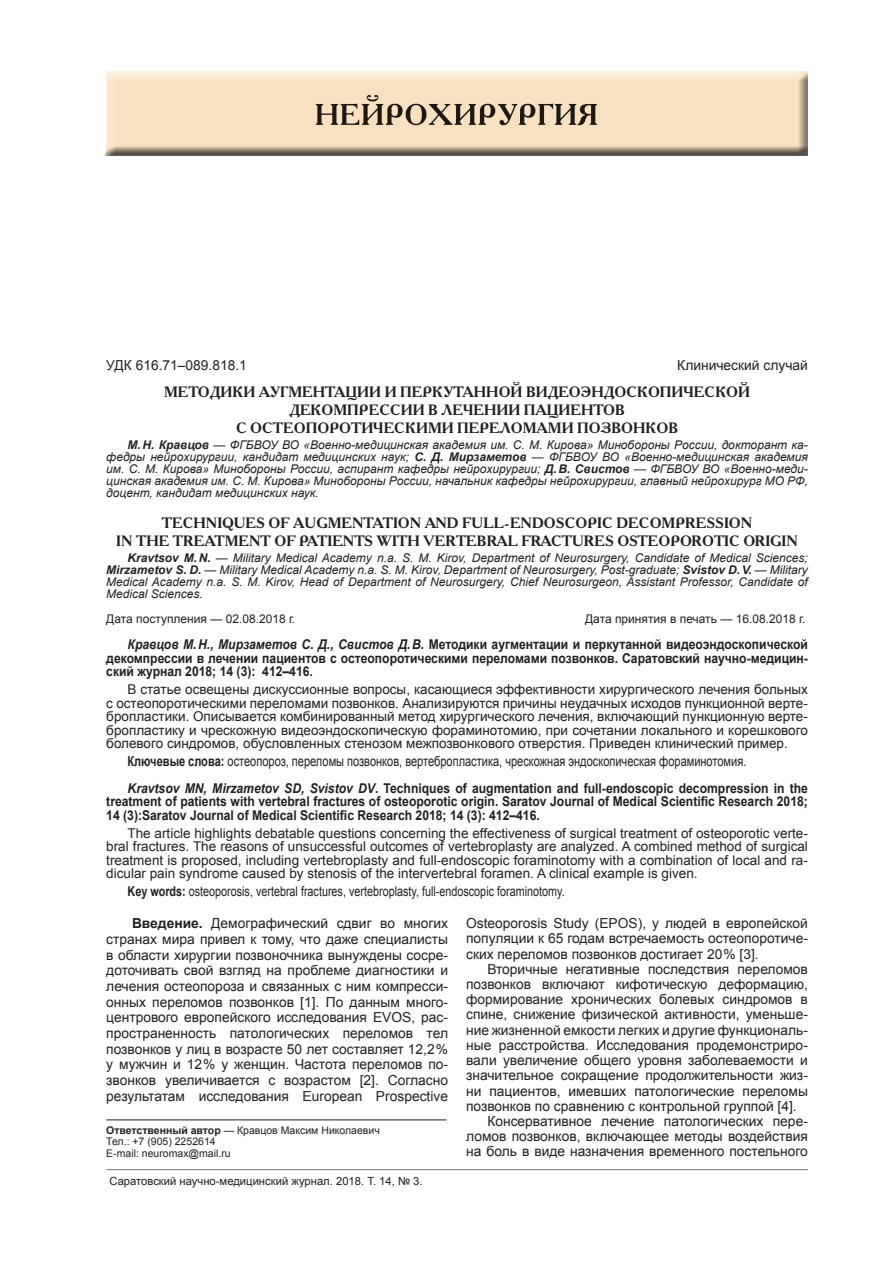
<style>
.page{position:relative;width:893px;height:1263px;background:#fff}
.page>*{position:absolute;margin:0;border:0;box-sizing:border-box;transform-origin:0 0}
.t1{font:700 15px/18px "Academy C";color:#231f20}
.t2{font:13.8px/15.8px "Arial";color:#231f20;text-align:justify}
.t3{font:13.8px "Arial";color:#231f20;scale:.8 1}
.t4{font:13.5px/13.5px "Arial";color:#231f20;text-align:justify}
.t5{font:700 13.5px/13.5px "Arial";color:#231f20;text-align:justify;scale:.9 1}
.t6{font:13.5px "Arial";color:#231f20;scale:.8 1}
.t7{font:italic 12px/12px "Arial";color:#231f20;text-align:justify}
.t8{font:12px "Arial";color:#231f20}
.t9{font:11.25px "Arial";color:#231f20}
.t10{font:10.5px/11.6px "Arial";color:#231f20}
.s1{font-weight:700}
.s2{font-style:italic}
</style>
<div class="page">
<hr style="left:106px;top:1169px;width:702px;height:1px;background:#808285">
<div style="left:104px;top:70px;width:705px;height:86px;background:#231f20;opacity:.75"></div>
<hr style="left:106px;top:1120px;width:340px;height:1px;background:#231f20">
<p class="t2" style="left:106px;top:358px;width:142px">УДК 616.71–089.818.1</p>
<p class="t2" style="left:677px;top:358px;width:132px">Клинический случай</p>
<p class="t1" style="left:164px;top:382px;width:13px">МЕТОДИКИ</p>
<p class="t1" style="left:259px;top:382px;width:34px">АУГМЕНТАЦИИ</p>
<p class="t1" style="left:385px;top:382px;width:27px">И ПЕРК</p>
<p class="t1" style="left:443px;top:382px;width:23px">УТАННОЙ</p>
<p class="t1" style="left:526px;top:382px;width:12px">ВИДЕО</p>
<p class="t1" style="left:581px;top:382px;width:23px">ЭНДО</p>
<p class="t1" style="left:626px;top:382px;width:23px">СКОПИЧЕ</p>
<p class="t1" style="left:705px;top:382px;width:23px">СКОЙ</p>
<p class="t1" style="left:289px;top:400px;width:13px">ДЕКОМПРЕ</p>
<p class="t1" style="left:379px;top:400px;width:75px">ССИИ В ЛЕЧЕНИИ</p>
<p class="t1" style="left:524px;top:400px;width:13px">ПАЦИЕНТОВ</p>
<p class="t1" style="left:236px;top:418px;width:49px">С ОСТЕОПОРОТИЧЕ</p>
<p class="t1" style="left:394px;top:418px;width:24px">СКИМИ</p>
<p class="t1" style="left:457px;top:418px;width:13px">ПЕРЕЛОМАМИ</p>
<p class="t1" style="left:577px;top:418px;width:13px">ПОЗВОНКОВ</p>
<p class="t7" style="left:106px;top:439px;width:703px;text-indent:21px"><span class="s1">М.Н. Кравцов</span> — ФГБВОУ ВО «Военно-медицинская академия им. С. М. Кирова» Минобороны России, докторант ка&shy;федры нейрохирургии, кандидат медицинских наук; <span class="s1">С. Д. Мирзаметов</span> — ФГБВОУ ВО «Военно-медицинская академия им. С. М. Кирова» Минобороны России, аспирант кафедры нейрохирургии; <span class="s1">Д.В. Свистов</span> — ФГБВОУ ВО «Военно-меди&shy;цинская академия им. С. М. Кирова» Минобороны России, начальник кафедры нейрохирургии, главный нейрохирург МО РФ, доцент, кандидат медицинских наук.</p>
<p class="t1" style="left:116px;top:513px;width:638px;text-indent:46px">TECHNIQUES OF AUGMENTATION AND FULL-ENDOSCOPIC DECOMPRESSION<br>IN THE TREATMENT OF PATIENTS WITH VERTEB</p>
<p class="t1" style="left:487px;top:531px;width:313px">RAL FRACTURES OSTE OPOROTIC ORIGIN</p>
<p class="t7" style="left:106px;top:552px;width:703px;text-indent:21px"><span class="s1">Kravtsov M.N.</span> — Military Medical Academy n.a. S. M. Kirov, Department of Neurosurgery, Candidate of Medical Sciences; <span class="s1">Mirzametov S. D.</span> — Military Medical Academy n.a. S. M. Kirov, Department of Neurosurgery, Post-graduate; <span class="s1">Svistov D.V.</span> — Military Medical Academy n.a. S. M. Kirov, Head of Department of Neurosurgery, Chief Neurosurgeon, Assistant Professor, Candidate of Medical Sciences.</p>
<p class="t8" style="left:106px;top:611px;width:191px">Дата поступления — 02.08.2018 г.</p>
<p class="t8" style="left:585px;top:611px;width:222px">Дата принятия в печать — 16.08.2018 г.</p>
<p class="t5" style="left:106px;top:638px;width:781px;text-indent:21px"><span class="s2">Кравцов М.Н., Мирзаметов С. Д., Свистов Д.В.</span> Методики аугментации и перкутанной видеоэндоскопической декомпрессии в лечении пациентов с остеопоротическими переломами позвонков. Саратовский научно-медицин&shy;ский журнал 2018; 14 (3): 412–416.</p>
<p class="t4" style="left:106px;top:683px;width:703px;text-indent:21px">В статье освещены дискуссионные вопросы, касающиеся эффективности хирургического лечения больных с остеопоротическими переломами позвонков. Анализируются причины неудачных исходов пункционной верте&shy;бропластики. Описывается комбинированный метод хирургического лечения, включающий пункционную верте&shy;бропластику и чрескожную видеоэндоскопическую фораминотомию, при сочетании локального и корешкового болевого синдромов, обусловленных стенозом межпозвонкового отверстия. Приведен клинический пример.</p>
<p class="t3" style="left:128px;top:752px;width:775px"><span class="s1">Ключевые слова:</span> остеопороз, переломы позвонков, вертебропластика, чрескожная эндоскопическая фораминотомия.</p>
<p class="t5" style="left:106px;top:782px;width:781px;text-indent:21px"><span class="s2">Kravtsov MN, Mirzametov SD, Svistov DV</span>. Techniques of augmentation and full-endoscopic decompression in the treatment of patients with vertebral fractures of osteoporotic origin. Saratov Journal of Medical Scientific Research 2018; 14 (3):Saratov Journal of Medical Scientific Research 2018; 14 (3): 412–416.</p>
<p class="t4" style="left:106px;top:826px;width:703px;text-indent:21px">The article highlights debatable questions concerning the effectiveness of surgical treatment of osteoporotic verte&shy;bral fractures. The reasons of unsuccessful outcomes of vertebroplasty are analyzed. A combined method of surgical treatment is proposed, including vertebroplasty and full-endoscopic foraminotomy with a combination of local and ra&shy;dicular pain syndrome caused by stenosis of the intervertebral foramen. A clinical example is given.</p>
<p class="t6" style="left:128px;top:882px;width:548px"><span class="s1">Key words:</span> osteoporosis, vertebral fractures, vertebroplasty, full-endoscopic foraminotomy.</p>
<p class="t2" style="left:106px;top:916px;width:343px;text-indent:21px"><sup>1</sup><span class="s1">Введение.</span> Демографический сдвиг во многих странах мира привел к тому, что даже специалисты в области хирургии позвоночника вынуждены сосре&shy;доточивать свой взгляд на проблеме диагностики и лечения остеопороза и связанных с ним компресси&shy;онных переломов позвонков [1]. По данным много&shy;центрового европейского исследования EVOS, рас&shy;пространенность патологических переломов тел позвонков у лиц в возрасте 50 лет составляет 12,2 % у мужчин и 12 % у женщин. Частота переломов по&shy;звонков увеличивается с возрастом [2]. Согласно результатам исследования European Prospective</p>
<p class="t10" style="left:106px;top:1124px;width:275px"><span class="s1">Ответственный автор</span> — Кравцов Максим Николаевич<br>Тел.: +7 (905) 2252614<br>E-mail: neuromax@mail.ru</p>
<p class="t2" style="left:466px;top:916px;width:343px;line-height:15.1px">Osteoporosis Study (EPOS), у людей в европейской популяции к 65 годам встречаемость остеопоротиче&shy;ских переломов позвонков достигает 20 % [3].</p>
<p class="t2" style="left:487px;top:961px;width:322px">Вторичные негативные последствия переломов</p>
<p class="t2" style="left:466px;top:976px;width:343px">позвонков включают кифотическую деформацию,</p>
<p class="t2" style="left:466px;top:992px;width:343px">формирование хронических болевых синдромов в</p>
<p class="t2" style="left:466px;top:1007px;width:343px">спине, снижение физической активности, уменьше-</p>
<p class="t2" style="left:466px;top:1022px;width:343px">ние жизненной емкости легких и другие функциональ-</p>
<p class="t2" style="left:466px;top:1037px;width:343px">ные расстройства. Исследования продемонстриро-</p>
<p class="t2" style="left:466px;top:1052px;width:343px">вали увеличение общего уровня заболеваемости и</p>
<p class="t2" style="left:466px;top:1068px;width:343px">значительное сокращение продолжительности жиз-</p>
<p class="t2" style="left:466px;top:1083px;width:343px">ни пациентов, имевших патологические переломы</p>
<p class="t2" style="left:466px;top:1098px;width:332px">позвонков по сравнению с контрольной группой [4].</p>
<p class="t2" style="left:487px;top:1113px;width:322px">Консервативное лечение патологических пере-</p>
<p class="t2" style="left:466px;top:1128px;width:343px">ломов позвонков, включающее методы воздействия</p>
<p class="t2" style="left:466px;top:1144px;width:343px">на боль в виде назначения временного постельного</p>
<p class="t9" style="left:109px;top:1174px;width:315px">Саратовский научно-медицинский журнал. 2018. Т. 14, № 3.</p>
</div>
